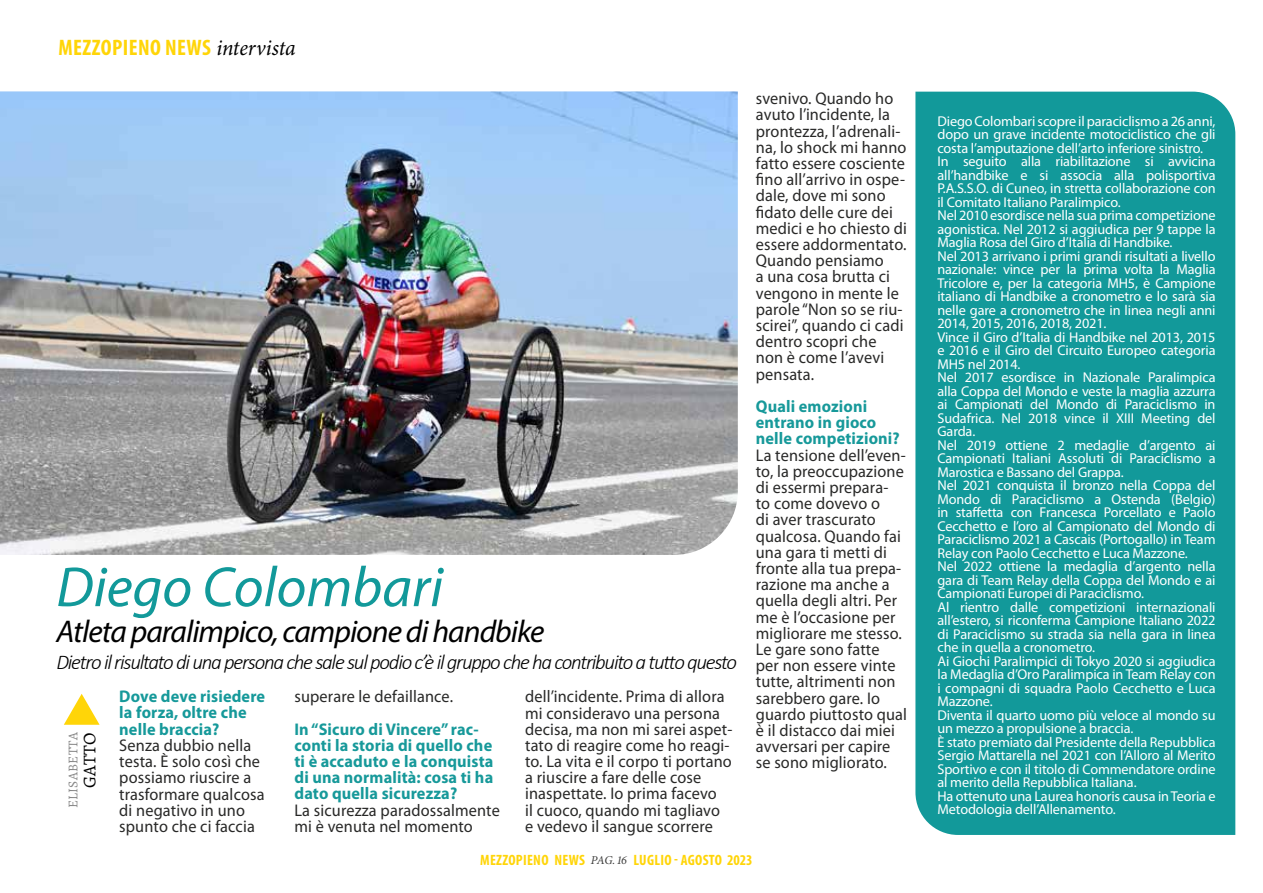
<style>
.page{position:relative;width:1263px;height:893px;background:#fff}
.page>*{position:absolute;margin:0;border:0;box-sizing:border-box;transform-origin:0 0}
.t1{font:italic 57px "Myriad Pro";color:#12999a}
.t2{font:italic 31.5px "Myriad Pro";letter-spacing:-.03em;color:#000}
.t3{font:700 condensed 22.5px "Myriad Pro";letter-spacing:.02em;color:#ffd508}
.t4{font:italic 300 21px "Calibri";letter-spacing:-.06em;color:#000}
.t5{font:18px "Alegreya";color:#000}
.t6{font:16.95px/16.2px "Myriad Pro";letter-spacing:.01em;color:#282827;scale:.96 1}
.t7{font:700 16.95px/16.2px "Myriad Pro";letter-spacing:.01em;color:#17999a;scale:.96 1}
.t8{font:700 16.95px/16.2px "Myriad Pro";letter-spacing:.01em;color:#16999a;scale:.96 1}
.t9{font:700 condensed 15px "Myriad Pro";letter-spacing:.02em;color:#ffd508}
.t10{font:14.25px/13.5px "Myriad Pro";letter-spacing:-.01em;color:#fff}
.t11{font:13.5px "Alegreya";letter-spacing:.02em;color:#878787}
.s1{font-family:"Minion Pro";font-weight:400;font-style:italic;font-stretch:normal;color:#000}
.s2{font-family:"Minion Pro";font-weight:400;font-style:italic;font-stretch:normal;font-size:12px;color:#3c3c3b}
</style>
<div class="page">
<svg style="left:64px;top:694px;width:36px;height:31px"></svg>
<img style="left:0;top:91px;width:738px;height:464px">
<div style="left:915px;top:92px;width:320px;height:743px;background:#12999a"></div>
<h3 class="t3" style="left:58px;top:34px;width:239px">MEZZOPIENO NEWS <span class="s1">intervista</span></h3>
<h1 class="t1" style="left:56px;top:552px;width:388px">Diego Colombari</h1>
<h2 class="t2" style="left:56px;top:612px;width:489px">Atleta paralimpico, campione di handbike</h2>
<h3 class="t4" style="left:56px;top:649px;width:682px">Dietro il risultato di una persona che sale sul podio c’è il gruppo che ha contribuito a tutto questo</h3>
<p class="t8" style="left:119px;top:688px;width:153px">Dove deve risiedere la forza, oltre che nelle braccia?</p>
<p class="t6" style="left:119px;top:737px;width:153px">Senza dubbio nella testa. È solo così che possiamo riuscire a trasformare qualcosa di negativo in uno spunto che ci faccia</p>
<p class="t6" style="left:294px;top:688px;width:167px">superare le defaillance.</p>
<p class="t7" style="left:294px;top:720px;width:209px">In “Sicuro di Vincere” rac&shy;conti la storia di quello che ti è accaduto e la conquista di una normalità: cosa ti ha dato quella sicurezza?</p>
<p class="t6" style="left:294px;top:802px;width:215px">La sicurezza paradossalmente mi è venuta nel momento</p>
<p class="t6" style="left:525px;top:688px;width:217px">dell’incidente. Prima di allora mi consideravo una persona decisa, ma non mi sarei aspet&shy;tato di reagire come ho reagi&shy;to. La vita e il corpo ti portano a riuscire a fare delle cose inaspettate. Io prima facevo<br>il cuoco, quando mi tagliavo e vedevo il sangue scorrere</p>
<p class="t11" style="left:65px;top:808px;width:77px;rotate:-90deg">ELISABETTA</p>
<p class="t5" style="left:78px;top:788px;width:57px;rotate:-90deg">GATTO</p>
<p class="t6" style="left:756px;top:90px;width:159px">svenivo. Quando ho avuto l’incidente, la prontezza, l’adrenali&shy;na, lo shock mi hanno fatto essere cosciente fino all’arrivo in ospe&shy;dale, dove mi sono fidato delle cure dei medici e ho chiesto di essere addormentato.<br>Quando pensiamo<br>a una cosa brutta ci vengono in mente le parole “Non so se riu&shy;scirei”, quando ci cadi dentro scopri che non è come l’avevi pensata.</p>
<p class="t7" style="left:756px;top:398px;width:151px">Quali emozioni entrano in gioco nelle competizioni?</p>
<p class="t6" style="left:756px;top:446px;width:159px">La tensione dell’even&shy;to, la preoccupazione di essermi prepara&shy;to come dovevo o<br>di aver trascurato qualcosa. Quando fai una gara ti metti di fronte alla tua prepa&shy;razione ma anche a quella degli altri. Per me è l’occasione per migliorare me stesso.<br>Le gare sono fatte<br>per non essere vinte tutte, altrimenti non sarebbero gare. Io guardo piuttosto qual è il distacco dai miei avversari per capire se sono migliorato.</p>
<p class="t9" style="left:480px;top:851px;width:148px">MEZZOPIENO NEWS <span class="s2">PAG.16</span></p>
<p class="t9" style="left:633px;top:851px;width:121px">LUGLIO - AGOSTO 2023</p>
<p class="t10" style="left:937px;top:114px;width:280px">Diego Colombari scopre il paraciclismo a 26 anni, dopo un grave incidente motociclistico che gli costa l’amputazione dell’arto inferiore sinistro.<br>In seguito alla riabilitazione si avvicina all’handbike e si associa alla polisportiva P.A.S.S.O. di Cuneo, in stretta collaborazione con il Comitato Italiano Paralimpico.<br>Nel 2010 esordisce nella sua prima competizione agonistica. Nel 2012 si aggiudica per 9 tappe la Maglia Rosa del Giro d’Italia di Handbike.<br>Nel 2013 arrivano i primi grandi risultati a livello nazionale: vince per la prima volta la Maglia Tricolore e, per la categoria MH5, è Campione italiano di Handbike a cronometro e lo sarà sia nelle gare a cronometro che in linea negli anni 2014, 2015, 2016, 2018, 2021.<br>Vince il Giro d’Italia di Handbike nel 2013, 2015 e 2016 e il Giro del Circuito Europeo categoria MH5 nel 2014.<br>Nel 2017 esordisce in Nazionale Paralimpica alla Coppa del Mondo e veste la maglia azzurra ai Campionati del Mondo di Paraciclismo in Sudafrica. Nel 2018 vince il XIII Meeting del Garda.<br>Nel 2019 ottiene 2 medaglie d’argento ai Campionati Italiani Assoluti di Paraciclismo a Marostica e Bassano del Grappa.<br>Nel 2021 conquista il bronzo nella Coppa del Mondo di Paraciclismo a Ostenda (Belgio) in staffetta con Francesca Porcellato e Paolo Cecchetto e l’oro al Campionato del Mondo di Paraciclismo 2021 a Cascais (Portogallo) in Team Relay con Paolo Cecchetto e Luca Mazzone.<br>Nel 2022 ottiene la medaglia d’argento nella gara di Team Relay della Coppa del Mondo e ai Campionati Europei di Paraciclismo.<br>Al rientro dalle competizioni internazionali all’estero, si riconferma Campione Italiano 2022 di Paraciclismo su strada sia nella gara in linea che in quella a cronometro.<br>Ai Giochi Paralimpici di Tokyo 2020 si aggiudica la Medaglia d’Oro Paralimpica in Team Relay con i compagni di squadra Paolo Cecchetto e Luca Mazzone.<br>Diventa il quarto uomo più veloce al mondo su un mezzo a propulsione a braccia.<br>È stato premiato dal Presidente della Repubblica Sergio Mattarella nel 2021 con l’Alloro al Merito Sportivo e con il titolo di Commendatore ordine al merito della Repubblica Italiana.<br>Ha ottenuto una Laurea honoris causa in Teoria e Metodologia dell’Allenamento.</p>
</div>
